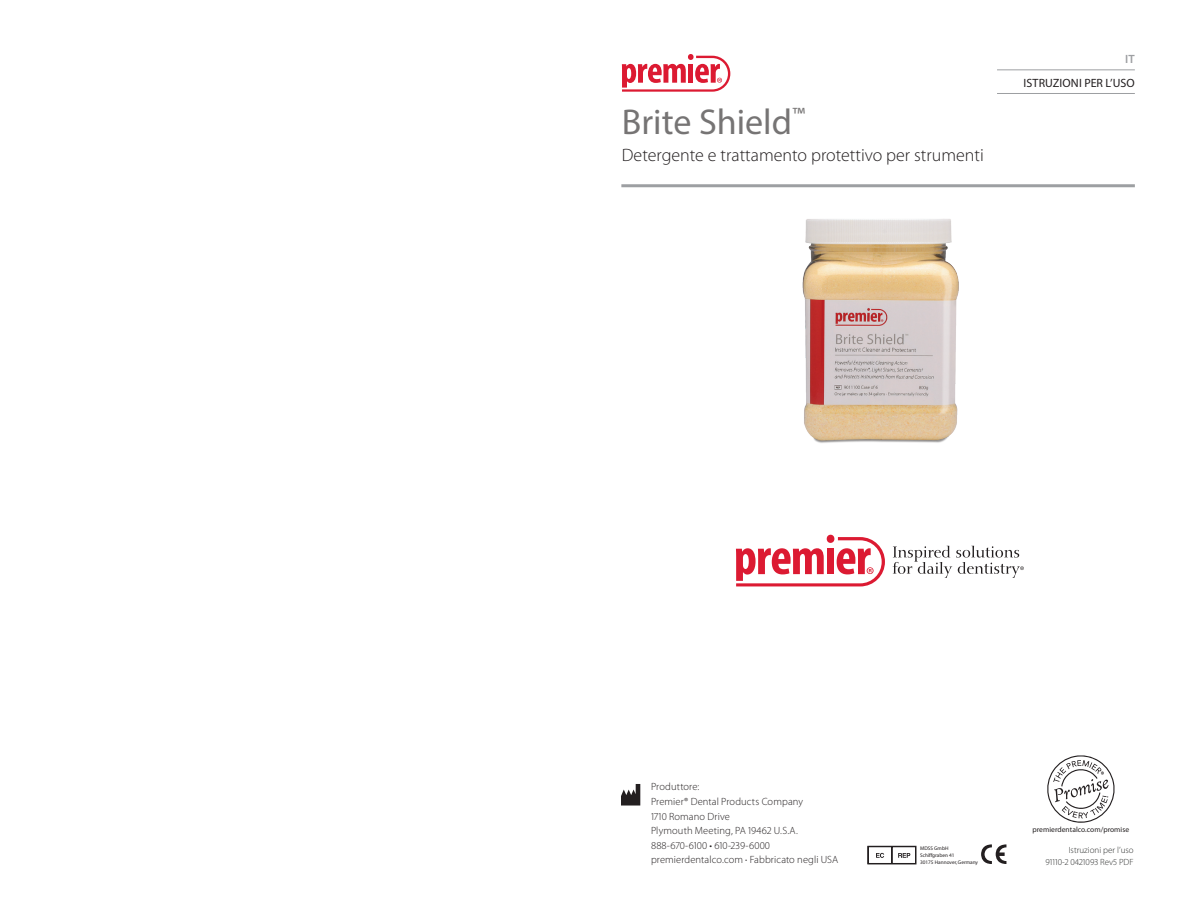
<style>
.page{position:relative;width:1188px;height:918px;background:#fff}
.page>*{position:absolute;margin:0;border:0;box-sizing:border-box;transform-origin:0 0}
.t1{font:36px "Myriad Pro";color:#767474}
.t2{font:300 18px "Myriad Pro";color:#231f20}
.t3{font:12px "Myriad Pro";letter-spacing:.005em;color:#231f20}
.t4{font:600 12px "Myriad Pro";color:#9d9fa2}
.t5{font:300 10.5px/14.5px "Myriad Pro";letter-spacing:.01em;color:#231f20}
.t6{font:300 9px/12px "Myriad Pro";color:#2d2f2e;text-align:right}
.t7{font:7.5px "Myriad Pro";letter-spacing:.005em;color:#231f20}
.t8{font:5.25px/6.6px "Myriad";color:#231f20}
.s1{font-weight:400}
</style>
<div class="page">
<div style="left:827px;top:535px;width:7px;height:8px;background:#dc1a32;border-radius:50%"></div>
<svg style="left:736px;top:537px;width:149px;height:49px"></svg>
<svg style="left:893px;top:546px;width:131px;height:32px"></svg>
<svg style="left:621px;top:784px;width:19px;height:22px"></svg>
<svg style="left:622px;top:54px;width:108px;height:38px"></svg>
<svg style="left:1047px;top:755px;width:68px;height:68px"></svg>
<img style="left:802px;top:219px;width:157px;height:224px">
<hr style="left:997px;top:69px;width:138px;height:1px;background:#9d9fa2">
<hr style="left:997px;top:93px;width:138px;height:1px;background:#9d9fa2">
<hr style="left:621px;top:184px;width:514px;height:3px;background:#9d9fa2">
<svg style="left:868px;top:846px;width:48px;height:18px"></svg>
<svg style="left:981px;top:844px;width:25px;height:20px"></svg>
<h1 class="t1" style="left:622px;top:99px;width:185px">Brite Shield<sup>™</sup></h1>
<h2 class="t2" style="left:622px;top:144px;width:363px">Detergente e trattamento protettivo per strumenti</h2>
<p class="t4" style="left:1125px;top:51px;width:11px">IT</p>
<p class="t3" style="left:1024px;top:75px;width:113px">ISTRUZIONI PER L’USO</p>
<p class="t5" style="left:651px;top:779px;width:189px">Produttore:<br>Premier® Dental Products Company<br>1710 Romano Drive<br>Plymouth Meeting, PA 19462 U.S.A.<br>888-670-6100 • 610-239-6000 premierdentalco.com <span class="s1">∙</span> Fabbricato negli USA</p>
<p class="t8" style="left:920px;top:846px;width:60px">MDSS GmbH<br>Schiffgraben 41<br>30175 Hannover, Germany</p>
<p class="t7" style="left:1033px;top:825px;width:98px">premierdentalco.com/promise</p>
<p class="t6" style="left:1045px;top:844px;width:90px">Istruzioni per l’uso<br>91110-2 0421093 Rev5 PDF</p>
</div>
